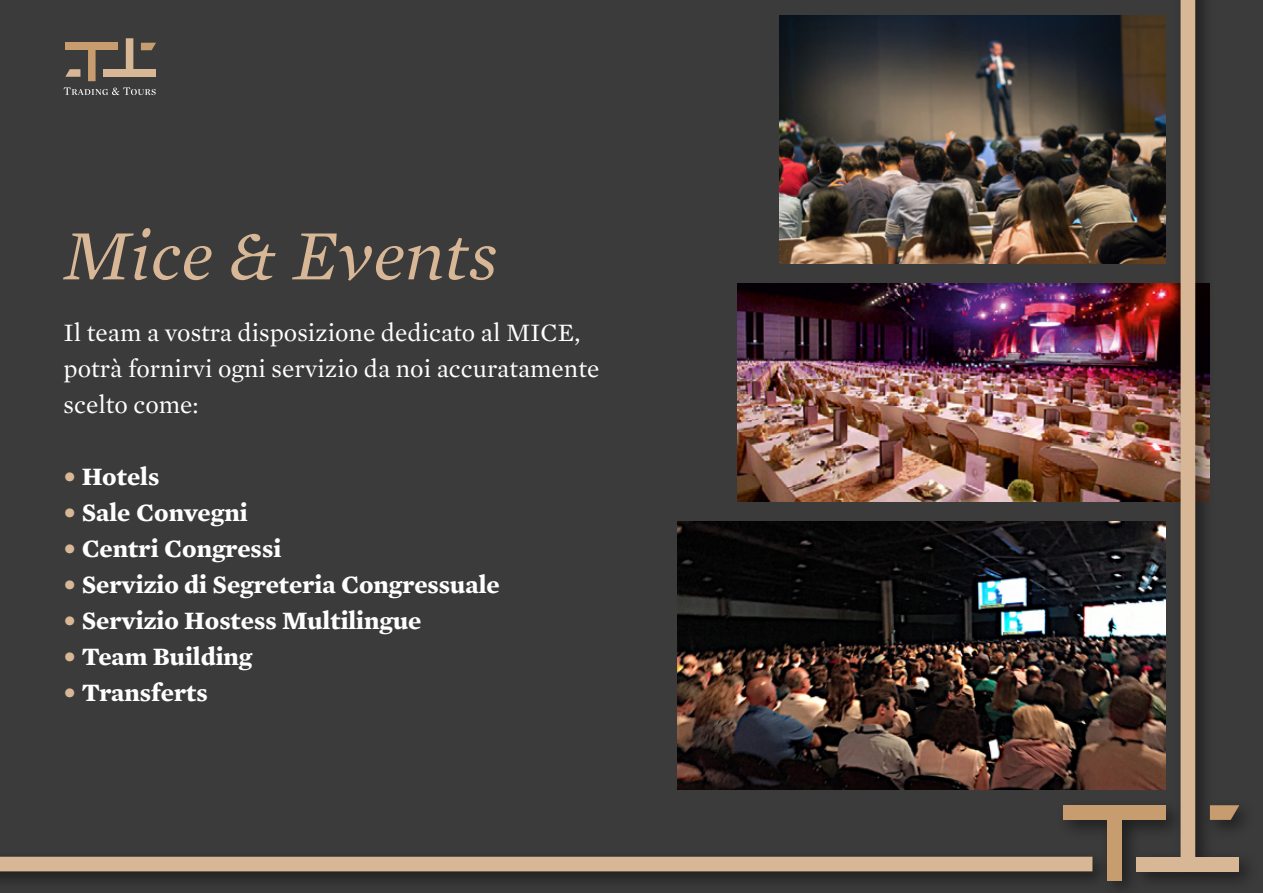
<style>
.page{position:relative;width:1263px;height:893px;background:#fff}
.page>*{position:absolute;margin:0;border:0;box-sizing:border-box;transform-origin:0 0}
.t1{font:italic 72px "Mercury Text G1";color:#d7b796}
.t2{font:700 25.5px "Mercury Text G1";color:#fff}
.t3{font:25.5px/36px "Mercury Text G1";color:#fff}
.s1{color:#d7b796}
</style>
<div class="page">
<div style="left:0;top:0;width:1259px;height:893px;background:#000;opacity:.5"></div>
<div style="left:1063px;top:805px;width:103px;height:15px;background:#c79c6e"></div>
<div style="left:1180px;top:0;width:15px;height:858px;background:#d7b796"></div>
<div style="left:1107px;top:816px;width:15px;height:64px;background:#c79c6e"></div>
<svg style="left:1210px;top:805px;width:29px;height:15px"></svg>
<div style="left:1136px;top:857px;width:103px;height:14px;background:#d7b796"></div>
<div style="left:0;top:857px;width:1092px;height:14px;background:#d7b796"></div>
<h1 class="t1" style="left:64px;top:213px;width:436px">Mice &amp; Events</h1>
<p class="t3" style="left:64px;top:314px;width:537px">Il team a vostra disposizione dedicato al MICE, potrà fornirvi ogni servizio da noi accuratamente scelto come:</p>
<p class="t2" style="left:64px;top:461px;width:97px"><span class="s1">•</span> Hotels</p>
<p class="t2" style="left:64px;top:497px;width:186px"><span class="s1">•</span> Sale Convegni</p>
<p class="t2" style="left:64px;top:533px;width:219px"><span class="s1">•</span> Centri Congressi</p>
<p class="t2" style="left:64px;top:569px;width:438px"><span class="s1">•</span> Servizio di Segreteria Congressuale</p>
<p class="t2" style="left:64px;top:605px;width:359px"><span class="s1">•</span> Servizio Hostess Multilingue</p>
<p class="t2" style="left:64px;top:641px;width:190px"><span class="s1">•</span> Team Building</p>
<p class="t2" style="left:64px;top:677px;width:146px"><span class="s1">•</span> Transferts</p>
</div>
